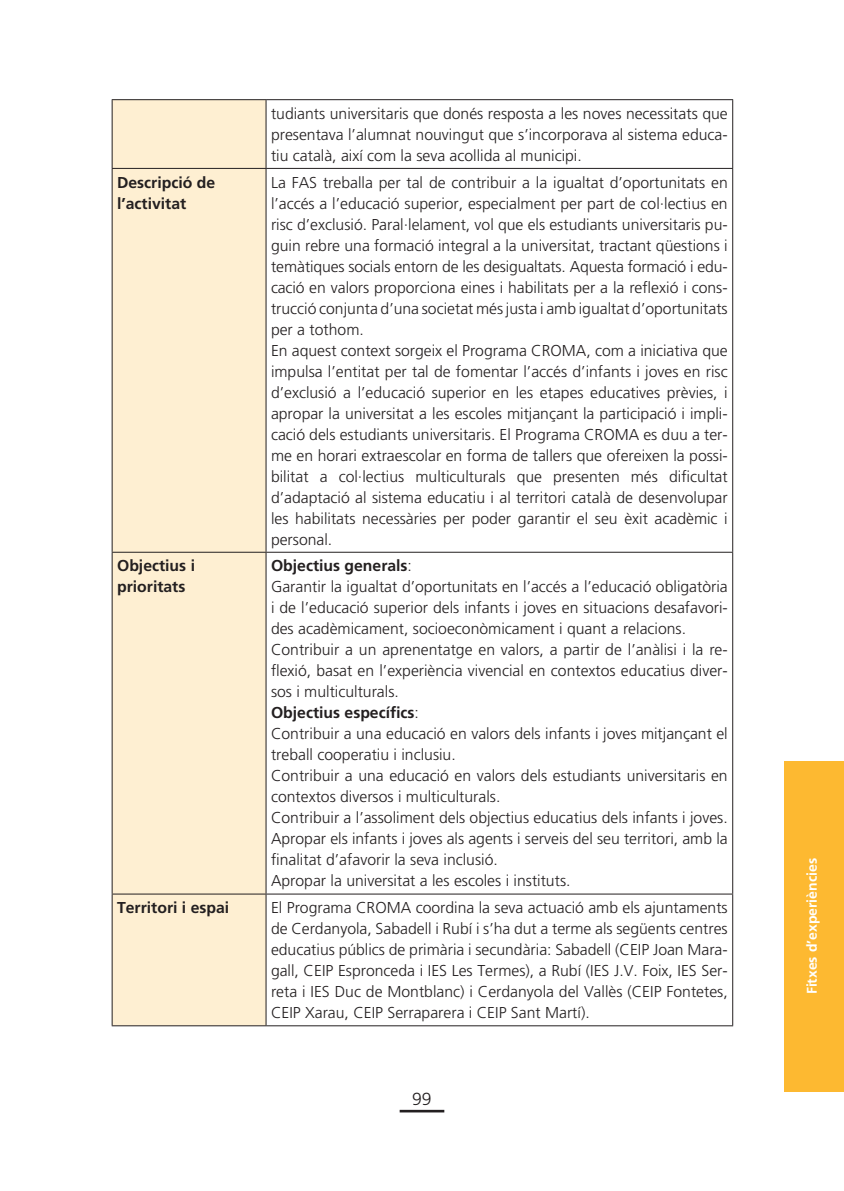
<style>
.page{position:relative;width:844px;height:1191px;background:#fff}
.page>*{position:absolute;margin:0;border:0;box-sizing:border-box;transform-origin:0 0}
.t1{font:300 17.5px "Frutiger LT Std";color:#231f20}
.Tablas_texto{font:300 15.75px/21px "Frutiger LT Std";color:#231f20;text-align:justify}
.Tablas_texto2{font:700 15.75px/21px "Frutiger LT Std";color:#231f20}
.Tablas_texto-2{font:700 15.75px "Frutiger LT Std";color:#231f20}
.t2{font:700 14px "Frutiger LT Std";color:#fff}
.s1{font-weight:300}
</style>
<div class="page">
<hr style="left:399px;top:1109px;width:45px;height:3px;background:#231f20">
<div style="left:784px;top:761px;width:59px;height:330px;background:#fdb931"></div>
<div style="left:113px;top:100px;width:152px;height:925px;background:#feefd2"></div>
<hr style="left:112px;top:168px;width:154px;height:1px;background:#231f20">
<hr style="left:266px;top:168px;width:467px;height:1px;background:#231f20">
<hr style="left:112px;top:552px;width:154px;height:1px;background:#231f20">
<hr style="left:266px;top:552px;width:467px;height:1px;background:#231f20">
<hr style="left:112px;top:893px;width:154px;height:1px;background:#231f20">
<hr style="left:266px;top:893px;width:467px;height:1px;background:#231f20">
<hr style="left:112px;top:1025px;width:154px;height:1px;background:#231f20">
<hr style="left:266px;top:1025px;width:467px;height:1px;background:#231f20">
<hr style="left:732px;top:100px;width:1px;height:68px;background:#231f20">
<hr style="left:732px;top:169px;width:1px;height:383px;background:#231f20">
<hr style="left:732px;top:552px;width:1px;height:341px;background:#231f20">
<hr style="left:732px;top:894px;width:1px;height:131px;background:#231f20">
<hr style="left:112px;top:100px;width:1px;height:68px;background:#231f20">
<hr style="left:265px;top:100px;width:1px;height:68px;background:#231f20">
<hr style="left:112px;top:169px;width:1px;height:383px;background:#231f20">
<hr style="left:265px;top:169px;width:1px;height:383px;background:#231f20">
<hr style="left:112px;top:552px;width:1px;height:341px;background:#231f20">
<hr style="left:265px;top:552px;width:1px;height:341px;background:#231f20">
<hr style="left:112px;top:894px;width:1px;height:131px;background:#231f20">
<hr style="left:265px;top:894px;width:1px;height:131px;background:#231f20">
<hr style="left:112px;top:99px;width:154px;height:1px;background:#231f20">
<hr style="left:266px;top:99px;width:467px;height:1px;background:#231f20">
<p class="Tablas_texto" style="left:271px;top:103px;width:458px">tudiants universitaris que donés resposta a les noves necessitats que presentava l’alumnat nouvingut que s’incorporava al sistema educa&shy;tiu català, així com la seva acollida al municipi.</p>
<p class="Tablas_texto2" style="left:117px;top:172px;width:99px">Descripció de l’activitat</p>
<p class="Tablas_texto" style="left:271px;top:172px;width:458px">La FAS treballa per tal de contribuir a la igualtat d’oportunitats en l’accés a l’educació superior, especialment per part de col·lectius en risc d’exclusió. Paral·lelament, vol que els estudiants universitaris pu&shy;guin rebre una formació integral a la universitat, tractant qüestions i temàtiques socials entorn de les desigualtats. Aquesta formació i edu&shy;cació en valors proporciona eines i habilitats per a la reflexió i cons&shy;trucció conjunta d’una societat més justa i amb igualtat d’oportunitats per a tothom.</p>
<p class="Tablas_texto" style="left:271px;top:340px;width:458px">En aquest context sorgeix el Programa CROMA, com a iniciativa que impulsa l’entitat per tal de fomentar l’accés d’infants i joves en risc d’exclusió a l’educació superior en les etapes educatives prèvies, i apropar la universitat a les escoles mitjançant la participació i impli&shy;cació dels estudiants universitaris. El Programa CROMA es duu a ter&shy;me en horari extraescolar en forma de tallers que ofereixen la possi&shy;bilitat a col·lectius multiculturals que presenten més dificultat d’adaptació al sistema educatiu i al territori català de desenvolupar les habilitats necessàries per poder garantir el seu èxit acadèmic i personal.</p>
<p class="Tablas_texto2" style="left:117px;top:555px;width:79px">Objectius i prioritats</p>
<p class="Tablas_texto-2" style="left:271px;top:556px;width:142px">Objectius generals<span class="s1">:</span></p>
<p class="Tablas_texto" style="left:271px;top:576px;width:458px">Garantir la igualtat d’oportunitats en l’accés a l’educació obligatòria i de l’educació superior dels infants i joves en situacions desafavori&shy;des acadèmicament, socioeconòmicament i quant a relacions.</p>
<p class="Tablas_texto" style="left:271px;top:639px;width:458px">Contribuir a un aprenentatge en valors, a partir de l’anàlisi i la re&shy;flexió, basat en l’experiència vivencial en contextos educatius diver&shy;sos i multiculturals.</p>
<p class="Tablas_texto-2" style="left:271px;top:703px;width:149px">Objectius específics<span class="s1">:</span></p>
<p class="Tablas_texto" style="left:271px;top:723px;width:458px">Contribuir a una educació en valors dels infants i joves mitjançant el treball cooperatiu i inclusiu.</p>
<p class="Tablas_texto" style="left:271px;top:765px;width:458px">Contribuir a una educació en valors dels estudiants universitaris en contextos diversos i multiculturals.</p>
<p class="Tablas_texto" style="left:271px;top:807px;width:458px">Contribuir a l’assoliment dels objectius educatius dels infants i joves.</p>
<p class="Tablas_texto" style="left:271px;top:828px;width:458px">Apropar els infants i joves als agents i serveis del seu territori, amb la finalitat d’afavorir la seva inclusió.</p>
<p class="Tablas_texto" style="left:271px;top:870px;width:301px">Apropar la universitat a les escoles i instituts.</p>
<p class="Tablas_texto2" style="left:117px;top:897px;width:114px">Territori i espai</p>
<p class="Tablas_texto" style="left:271px;top:897px;width:458px">El Programa CROMA coordina la seva actuació amb els ajuntaments de Cerdanyola, Sabadell i Rubí i s’ha dut a terme als següents centres educatius públics de primària i secundària: Sabadell (CEIP Joan Mara&shy;gall, CEIP Espronceda i IES Les Termes), a Rubí (IES J.V. Foix, IES Ser&shy;reta i IES Duc de Montblanc) i Cerdanyola del Vallès (CEIP Fontetes, CEIP Xarau, CEIP Serraparera i CEIP Sant Martí).</p>
<p class="t1" style="left:412px;top:1089px;width:21px">99</p>
<p class="t2" style="left:803px;top:994px;width:138px;rotate:-90deg">Fitxes d’experiències</p>
</div>
